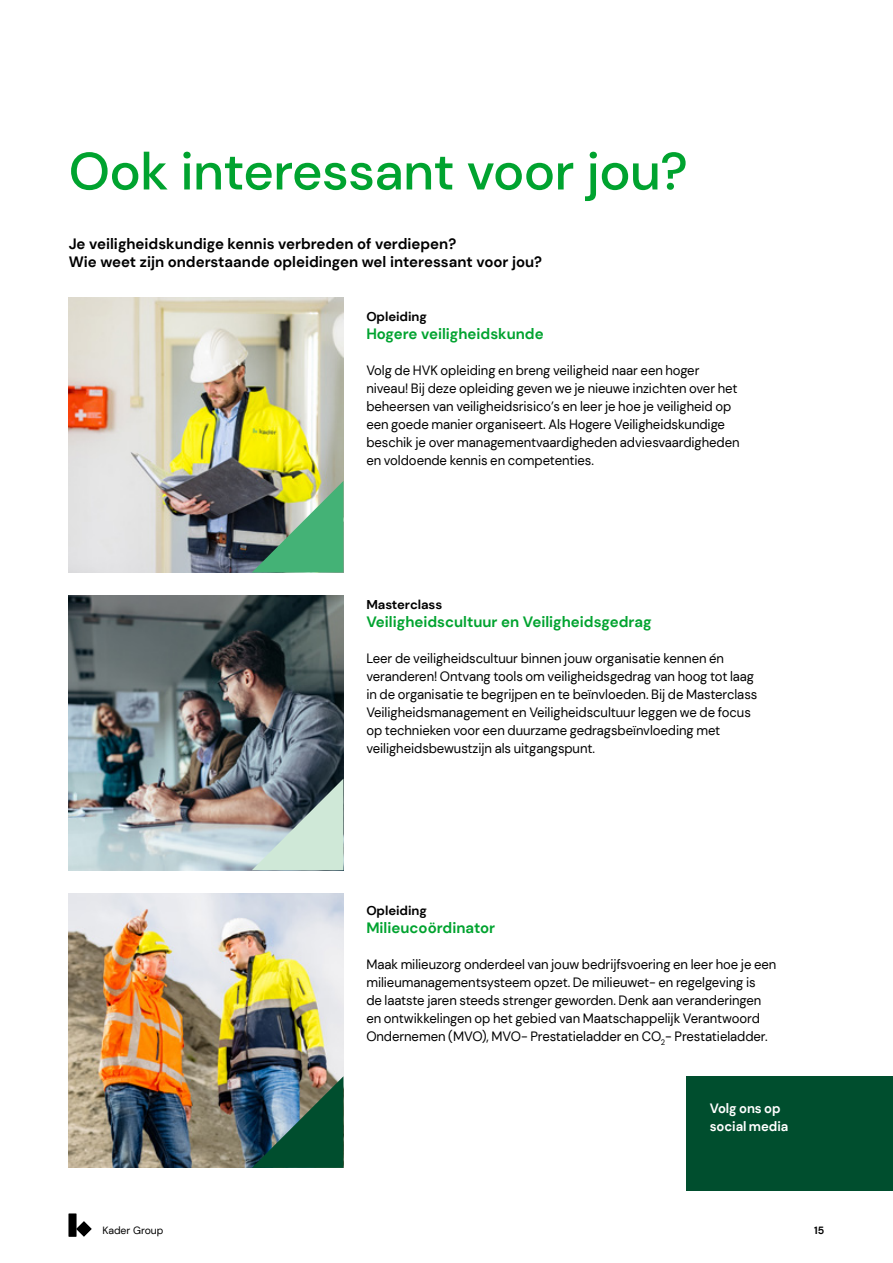
<style>
.page{position:relative;width:893px;height:1263px;background:#fff}
.page>*{position:absolute;margin:0;border:0;box-sizing:border-box;transform-origin:0 0}
.t1{font:500 52.5px "DM Sans";letter-spacing:-.01em;color:#00a32f}
.t2{font:700 15px/18px "DM Sans";color:#000}
.t3{font:700 15px "DM Sans";color:#00a32f}
.t4{font:13.5px/18px "DM Sans";letter-spacing:-.005em;color:#000}
.t5{font:700 13.5px/18px "DM Sans";letter-spacing:-.005em;color:#fff}
.t6{font:700 12.75px "DM Sans";letter-spacing:-.005em;color:#000}
.t7{font:10.5px "DM Sans";color:#000}
.t8{font:700 10.5px "DM Sans";color:#000}
</style>
<div class="page">
<hr style="left:0;top:0;width:1px;height:1263px;background:#041e2b">
<img style="left:69px;top:298px;width:274px;height:274px">
<img style="left:69px;top:595px;width:274px;height:275px">
<img style="left:69px;top:893px;width:274px;height:275px">
<svg style="left:252px;top:1076px;width:91px;height:92px;background:#2d5f59"></svg>
<svg style="left:252px;top:778px;width:91px;height:92px;background:#a2afa9"></svg>
<svg style="left:252px;top:481px;width:91px;height:91px;background:#639a6a"></svg>
<div style="left:687px;top:1076px;width:206px;height:115px;background:#004e2e"></div>
<svg style="left:69px;top:1214px;width:23px;height:22px"></svg>
<h1 class="t1" style="left:69px;top:138px;width:621px">Ook interessant voor jou?</h1>
<p class="t2" style="left:69px;top:234px;width:475px">Je veiligheidskundige kennis verbreden of verdiepen?<br>Wie weet zijn onderstaande opleidingen wel interessant voor jou?</p>
<p class="t6" style="left:366px;top:308px;width:62px">Opleiding</p>
<p class="t3" style="left:366px;top:324px;width:179px">Hogere veiligheidskunde</p>
<p class="t4" style="left:366px;top:361px;width:375px">Volg de HVK opleiding en breng veiligheid naar een hoger niveau! Bij deze opleiding geven we je nieuwe inzichten over het beheersen van veiligheidsrisico’s en leer je hoe je veiligheid op een goede manier organiseert. Als Hogere Veiligheidskundige beschik je over managementvaardigheden adviesvaardigheden en voldoende kennis en competenties.</p>
<p class="t6" style="left:366px;top:596px;width:77px">Masterclass</p>
<p class="t3" style="left:366px;top:612px;width:287px">Veiligheidscultuur en Veiligheidsgedrag</p>
<p class="t4" style="left:366px;top:649px;width:392px">Leer de veiligheidscultuur binnen jouw organisatie kennen én veranderen! Ontvang tools om veiligheidsgedrag van hoog tot laag in de organisatie te begrijpen en te beïnvloeden. Bij de Masterclass Veiligheidsmanagement en Veiligheidscultuur leggen we de focus op technieken voor een duurzame gedragsbeïnvloeding met veiligheidsbewustzijn als uitgangspunt.</p>
<p class="t6" style="left:366px;top:902px;width:62px">Opleiding</p>
<p class="t3" style="left:366px;top:918px;width:130px">Milieucoördinator</p>
<p class="t4" style="left:366px;top:955px;width:412px">Maak milieuzorg onderdeel van jouw bedrijfsvoering en leer hoe je een milieumanagementsysteem opzet. De milieuwet- en regelgeving is<br>de laatste jaren steeds strenger geworden. Denk aan veranderingen en ontwikkelingen op het gebied van Maatschappelijk Verantwoord Ondernemen (MVO), MVO- Prestatieladder en CO<sub>2</sub>- Prestatieladder.</p>
<p class="t5" style="left:710px;top:1099px;width:80px">Volg ons op social media</p>
<p class="t7" style="left:102px;top:1224px;width:63px">Kader Group</p>
<p class="t8" style="left:814px;top:1223px;width:12px">15</p>
</div>
